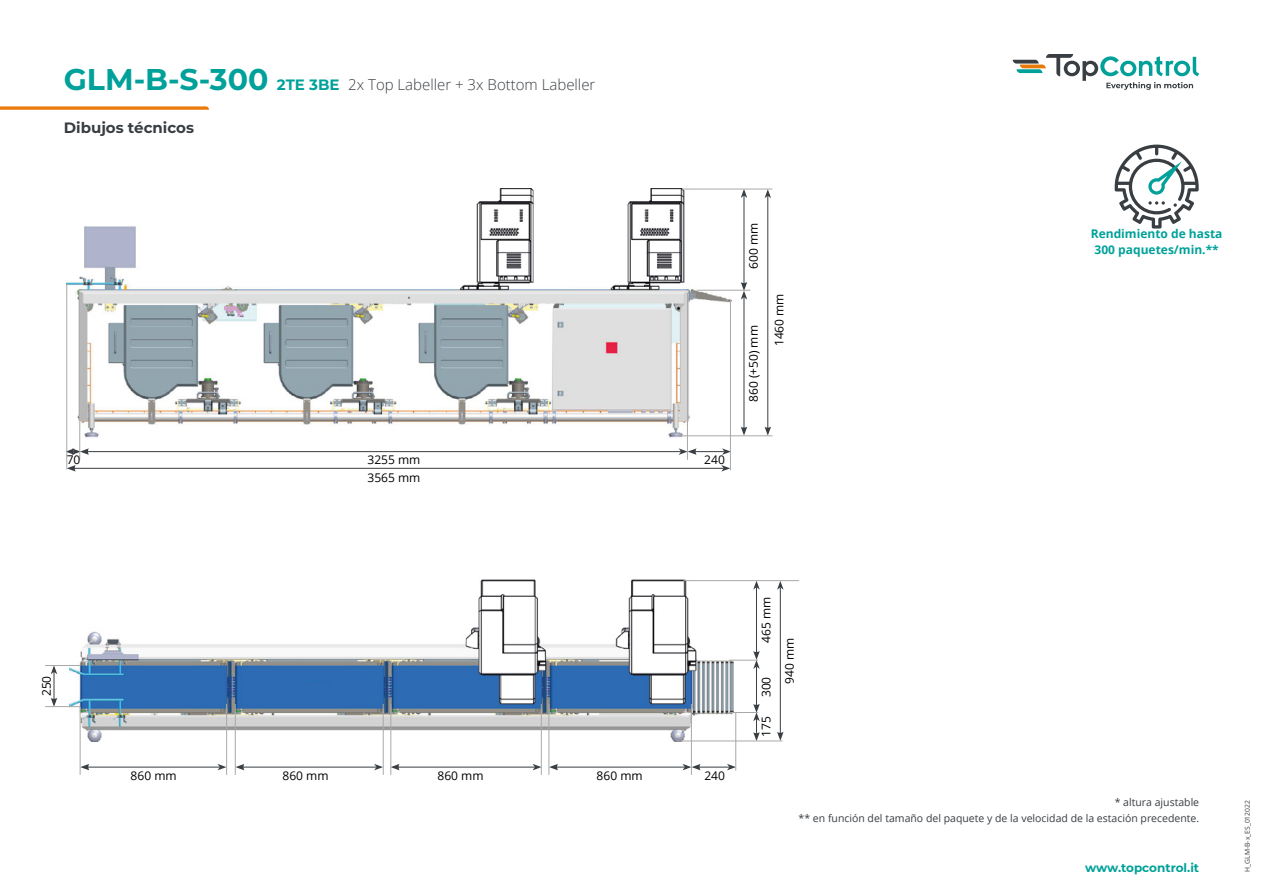
<style>
.page{position:relative;width:1263px;height:893px;background:#fff}
.page>*{position:absolute;margin:0;border:0;box-sizing:border-box;transform-origin:0 0}
.t1{font:300 15px "Open Sans";color:#393e42}
.t2{font:700 15px "Montserrat";color:#383d42}
.t3{font:12px/23.4px "Open Sans";color:#000}
.t4{font:700 12px/16.5px "Open Sans";color:#00a19a;text-align:center}
.t5{font:700 12px "Montserrat";color:#00a19a}
.t6{font:10.5px/16.5px "Open Sans";color:#383d42;text-align:right}
.t7{font:6.75px "Open Sans";color:#383d42}
.s1{font-family:"Montserrat";font-weight:700;font-size:30px;color:#00a19a}
.s2{font-family:"Montserrat";font-weight:700;color:#00a19a}
</style>
<div class="page">
<img style="left:69px;top:579px;width:664px;height:163px">
<svg style="left:1013px;top:54px;width:186px;height:36px"></svg>
<svg style="left:0;top:106px;width:209px;height:4px"></svg>
<img style="left:67px;top:188px;width:664px;height:253px">
<svg style="left:1115px;top:145px;width:84px;height:84px"></svg>
<hr style="left:86px;top:451px;width:595px;height:1px;background:#393e42">
<svg style="left:66px;top:448px;width:23px;height:7px"></svg>
<hr style="left:694px;top:451px;width:30px;height:1px;background:#393e42">
<svg style="left:679px;top:448px;width:18px;height:7px"></svg>
<svg style="left:722px;top:448px;width:8px;height:7px"></svg>
<hr style="left:73px;top:468px;width:651px;height:1px;background:#393e42">
<svg style="left:68px;top:465px;width:8px;height:7px"></svg>
<svg style="left:721px;top:465px;width:9px;height:7px"></svg>
<hr style="left:744px;top:297px;width:1px;height:132px;background:#393e42">
<svg style="left:741px;top:427px;width:6px;height:9px"></svg>
<hr style="left:744px;top:195px;width:1px;height:89px;background:#393e42">
<svg style="left:741px;top:282px;width:6px;height:18px"></svg>
<svg style="left:741px;top:190px;width:6px;height:8px"></svg>
<hr style="left:767px;top:196px;width:1px;height:233px;background:#393e42">
<svg style="left:764px;top:427px;width:7px;height:9px"></svg>
<svg style="left:764px;top:190px;width:7px;height:8px"></svg>
<hr style="left:67px;top:284px;width:1px;height:185px;background:#a8a8a7">
<hr style="left:79px;top:422px;width:1px;height:38px;background:#a8a8a7">
<hr style="left:682px;top:189px;width:90px;height:1px;background:#a8a8a7">
<hr style="left:678px;top:436px;width:94px;height:1px;background:#a8a8a7">
<hr style="left:697px;top:290px;width:53px;height:1px;background:#a8a8a7">
<hr style="left:730px;top:300px;width:1px;height:170px;background:#a8a8a7">
<hr style="left:687px;top:293px;width:1px;height:167px;background:#a8a8a7">
<hr style="left:87px;top:767px;width:133px;height:1px;background:#393e42">
<svg style="left:81px;top:764px;width:8px;height:6px"></svg>
<svg style="left:217px;top:764px;width:9px;height:6px"></svg>
<hr style="left:242px;top:767px;width:134px;height:1px;background:#393e42">
<svg style="left:236px;top:764px;width:8px;height:6px"></svg>
<svg style="left:374px;top:764px;width:9px;height:6px"></svg>
<hr style="left:397px;top:767px;width:138px;height:1px;background:#393e42">
<svg style="left:392px;top:764px;width:8px;height:6px"></svg>
<svg style="left:532px;top:764px;width:9px;height:6px"></svg>
<hr style="left:556px;top:767px;width:129px;height:1px;background:#393e42">
<svg style="left:550px;top:764px;width:8px;height:6px"></svg>
<hr style="left:698px;top:767px;width:31px;height:1px;background:#393e42">
<svg style="left:682px;top:764px;width:18px;height:6px"></svg>
<svg style="left:727px;top:764px;width:8px;height:6px"></svg>
<hr style="left:756px;top:587px;width:1px;height:66px;background:#393e42">
<svg style="left:753px;top:581px;width:7px;height:9px"></svg>
<hr style="left:780px;top:587px;width:1px;height:147px;background:#393e42">
<svg style="left:777px;top:732px;width:6px;height:9px"></svg>
<svg style="left:777px;top:581px;width:6px;height:9px"></svg>
<hr style="left:756px;top:666px;width:1px;height:40px;background:#393e42">
<svg style="left:51px;top:666px;width:6px;height:40px"></svg>
<hr style="left:80px;top:707px;width:1px;height:68px;background:#a8a8a7">
<hr style="left:226px;top:704px;width:1px;height:71px;background:#a8a8a7">
<hr style="left:383px;top:704px;width:1px;height:71px;background:#a8a8a7">
<hr style="left:541px;top:704px;width:1px;height:71px;background:#a8a8a7">
<hr style="left:691px;top:704px;width:1px;height:71px;background:#a8a8a7">
<hr style="left:735px;top:712px;width:1px;height:59px;background:#a8a8a7">
<hr style="left:675px;top:741px;width:107px;height:1px;background:#a8a8a7">
<hr style="left:683px;top:580px;width:116px;height:1px;background:#a8a8a7">
<svg style="left:729px;top:651px;width:31px;height:18px"></svg>
<svg style="left:729px;top:704px;width:31px;height:37px"></svg>
<hr style="left:45px;top:665px;width:35px;height:1px;background:#a8a8a7">
<hr style="left:45px;top:706px;width:35px;height:1px;background:#a8a8a7">
<hr style="left:235px;top:704px;width:1px;height:71px;background:#a8a8a7">
<hr style="left:391px;top:704px;width:1px;height:71px;background:#a8a8a7">
<hr style="left:549px;top:704px;width:1px;height:71px;background:#a8a8a7">
<h1 class="t1" style="left:64px;top:74px;width:533px"><span class="s1">GLM-B-S-300</span> <span class="s2">2TE 3BE</span> 2x Top Labeller + 3x Bottom Labeller</h1>
<h1 class="t2" style="left:64px;top:117px;width:132px">Dibujos técnicos</h1>
<p class="t3" style="left:67px;top:447px;width:15px">70</p>
<p class="t3" style="left:368px;top:447px;width:54px">3255 mm</p>
<p class="t3" style="left:368px;top:465px;width:54px">3565 mm</p>
<p class="t3" style="left:704px;top:447px;width:22px">240</p>
<p class="t3" style="left:742px;top:269px;width:48px;rotate:-90deg">600 mm</p>
<p class="t3" style="left:742px;top:402px;width:78px;rotate:-90deg">860 (+50) mm</p>
<p class="t3" style="left:767px;top:346px;width:54px;rotate:-90deg">1460 mm</p>
<p class="t4" style="left:1091px;top:225px;width:133px">Rendimiento de hasta<br>300 paquetes/min.**</p>
<p class="t3" style="left:34px;top:696px;width:22px;rotate:-90deg">250</p>
<p class="t3" style="left:131px;top:764px;width:48px">860 mm</p>
<p class="t3" style="left:282px;top:764px;width:48px">860 mm</p>
<p class="t3" style="left:437px;top:764px;width:48px">860 mm</p>
<p class="t3" style="left:597px;top:764px;width:48px">860 mm</p>
<p class="t3" style="left:704px;top:764px;width:22px">240</p>
<p class="t3" style="left:754px;top:643px;width:48px;rotate:-90deg">465 mm</p>
<p class="t3" style="left:754px;top:684px;width:48px;text-indent:-14px;rotate:-90deg">300<br>940 mm</p>
<p class="t3" style="left:754px;top:737px;width:22px;rotate:-90deg">175</p>
<p class="t6" style="left:799px;top:794px;width:402px">* altura ajustable<br>** en función del tamaño del paquete y de la velocidad de la estación precedente.</p>
<p class="t5" style="left:1085px;top:859px;width:116px">www.topcontrol.it</p>
<p class="t7" style="left:1242px;top:872px;width:73px;rotate:-90deg">H_GLM-B-x_ES_012022</p>
</div>
